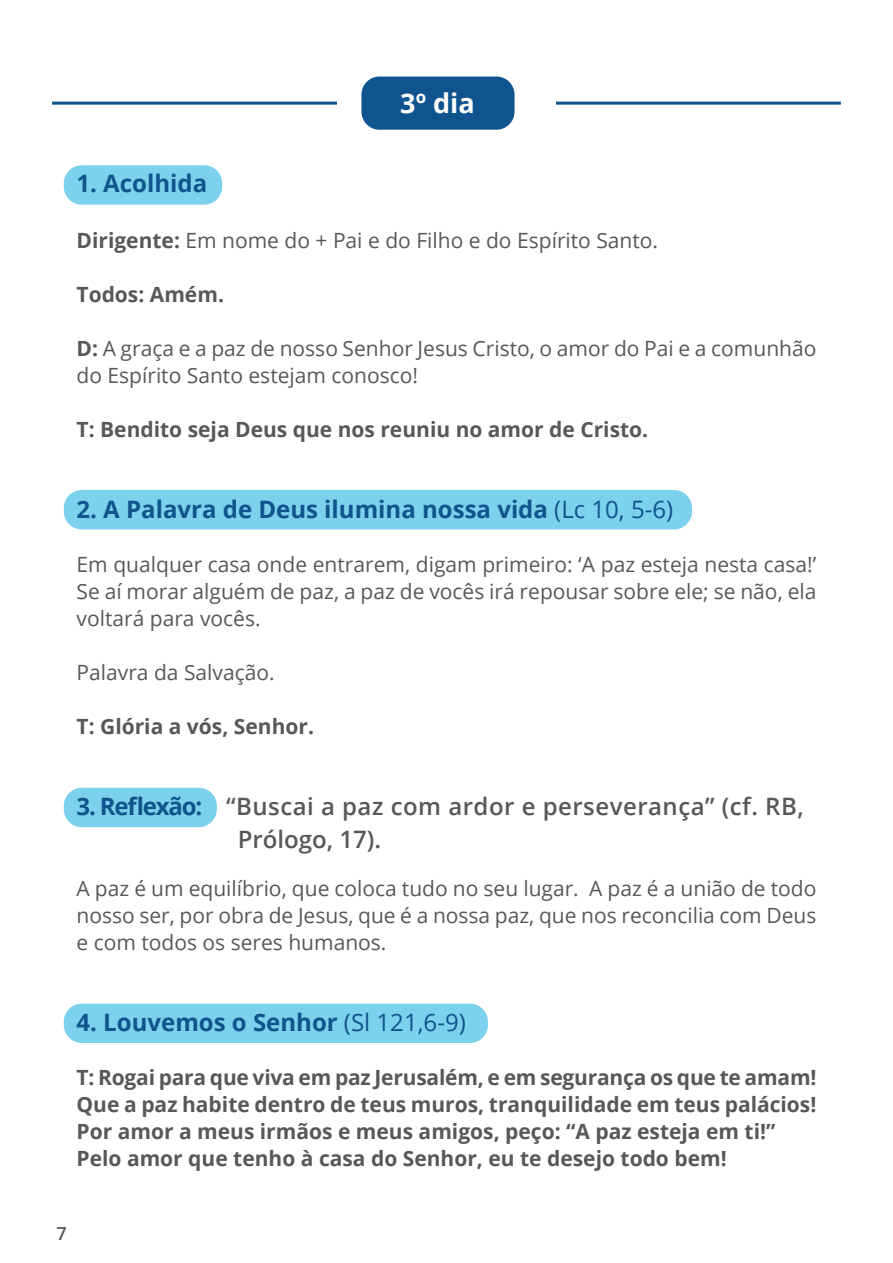
<style>
.page{position:relative;width:893px;height:1263px;background:#fff}
.page>*{position:absolute;margin:0;border:0;box-sizing:border-box;transform-origin:0 0}
.Regular_Cinza_80{font:700 27px "Open Sans";color:#fff}
.Bold_Azul{font:700 24px "Open Sans";color:#10548e}
.Bold_Azul-2{font:600 24px "Open Sans";letter-spacing:.02em;color:#57585a}
.Bold_Azul-3{font:600 24px "Open Sans";color:#57585a}
.BOLD_REGULAR_CINZA{font:21px/27px "Open Sans";color:#57585a;text-align:justify}
.BOLD_REGULAR_CINZA-2{font:700 21px "Open Sans";color:#57585a}
.Regular_Cinza_80-2{font:21px/27px "Open Sans";color:#57585a}
.Regular_Cinza_80-3{font:700 21px "Open Sans";color:#57585a}
.t1{font:600 18px "Open Sans";color:#57585a}
.s1{font-weight:700}
.s2{font-weight:400}
.s3{font-weight:700;color:#10548e}
</style>
<div class="page">
<div style="left:64px;top:165px;width:158px;height:40px;background:#7cd2ec;border-radius:18px"></div>
<div style="left:64px;top:490px;width:628px;height:39px;background:#7cd2ec;border-radius:18px"></div>
<div style="left:64px;top:788px;width:153px;height:39px;background:#7cd2ec;border-radius:18px"></div>
<div style="left:64px;top:1003px;width:424px;height:40px;background:#7cd2ec;border-radius:18px"></div>
<div style="left:361px;top:77px;width:153px;height:53px;background:#10548f;border-radius:18px"></div>
<hr style="left:52px;top:102px;width:285px;height:3px;background:#10548f">
<hr style="left:556px;top:102px;width:285px;height:3px;background:#10548f">
<p class="Regular_Cinza_80" style="left:400px;top:84px;width:76px">3º dia</p>
<p class="Bold_Azul" style="left:77px;top:167px;width:132px">1. Acolhida</p>
<p class="Regular_Cinza_80-2" style="left:77px;top:226px;width:583px"><span class="s1">Dirigente:</span> Em nome do + Pai e do Filho e do Espírito Santo.</p>
<p class="Regular_Cinza_80-3" style="left:77px;top:280px;width:149px">Todos: Amém.</p>
<p class="Regular_Cinza_80-2" style="left:77px;top:334px;width:741px"><span class="s1">D:</span> A graça e a paz de nosso Senhor Jesus Cristo, o amor do Pai e a comunhão do Espírito Santo estejam conosco!</p>
<p class="Regular_Cinza_80-3" style="left:77px;top:415px;width:573px">T: Bendito seja Deus que nos reuniu no amor de Cristo.</p>
<p class="Bold_Azul" style="left:77px;top:492px;width:598px">2. A Palavra de Deus ilumina nossa vida <span class="s2">(Lc 10, 5-6)</span></p>
<p class="BOLD_REGULAR_CINZA" style="left:77px;top:550px;width:741px">Em qualquer casa onde entrarem, digam primeiro: ‘A paz esteja nesta casa!’ Se aí morar alguém de paz, a paz de vocês irá repousar sobre ele; se não, ela voltará para vocês.</p>
<p class="BOLD_REGULAR_CINZA" style="left:77px;top:658px;width:200px">Palavra da Salvação.</p>
<p class="BOLD_REGULAR_CINZA-2" style="left:77px;top:712px;width:239px">T: Glória a vós, Senhor.</p>
<p class="Bold_Azul-2" style="left:77px;top:790px;width:729px"><span class="s3">3. Reflexão:</span> “Buscai a paz com ardor e perseverança” (cf. RB,</p>
<p class="Bold_Azul-3" style="left:238px;top:823px;width:145px">Prólogo, 17).</p>
<p class="BOLD_REGULAR_CINZA" style="left:77px;top:874px;width:741px">A paz é um equilíbrio, que coloca tudo no seu lugar. A paz é a união de todo nosso ser, por obra de Jesus, que é a nossa paz, que nos reconcilia com Deus e com todos os seres humanos.</p>
<p class="Bold_Azul" style="left:77px;top:1005px;width:391px">4. Louvemos o Senhor <span class="s2">(Sl 121,6-9)</span></p>
<p class="BOLD_REGULAR_CINZA-2" style="left:77px;top:1063px;width:741px">T: Rogai para que viva em paz Jerusalém, e em segurança os que te amam!</p>
<p class="BOLD_REGULAR_CINZA-2" style="left:77px;top:1090px;width:741px">Que a paz habite dentro de teus muros, tranquilidade em teus palácios!</p>
<p class="BOLD_REGULAR_CINZA-2" style="left:77px;top:1117px;width:700px">Por amor a meus irmãos e meus amigos, peço: “A paz esteja em ti!”</p>
<p class="BOLD_REGULAR_CINZA-2" style="left:77px;top:1144px;width:652px">Pelo amor que tenho à casa do Senhor, eu te desejo todo bem!</p>
<p class="t1" style="left:57px;top:1221px;width:12px">7</p>
</div>
